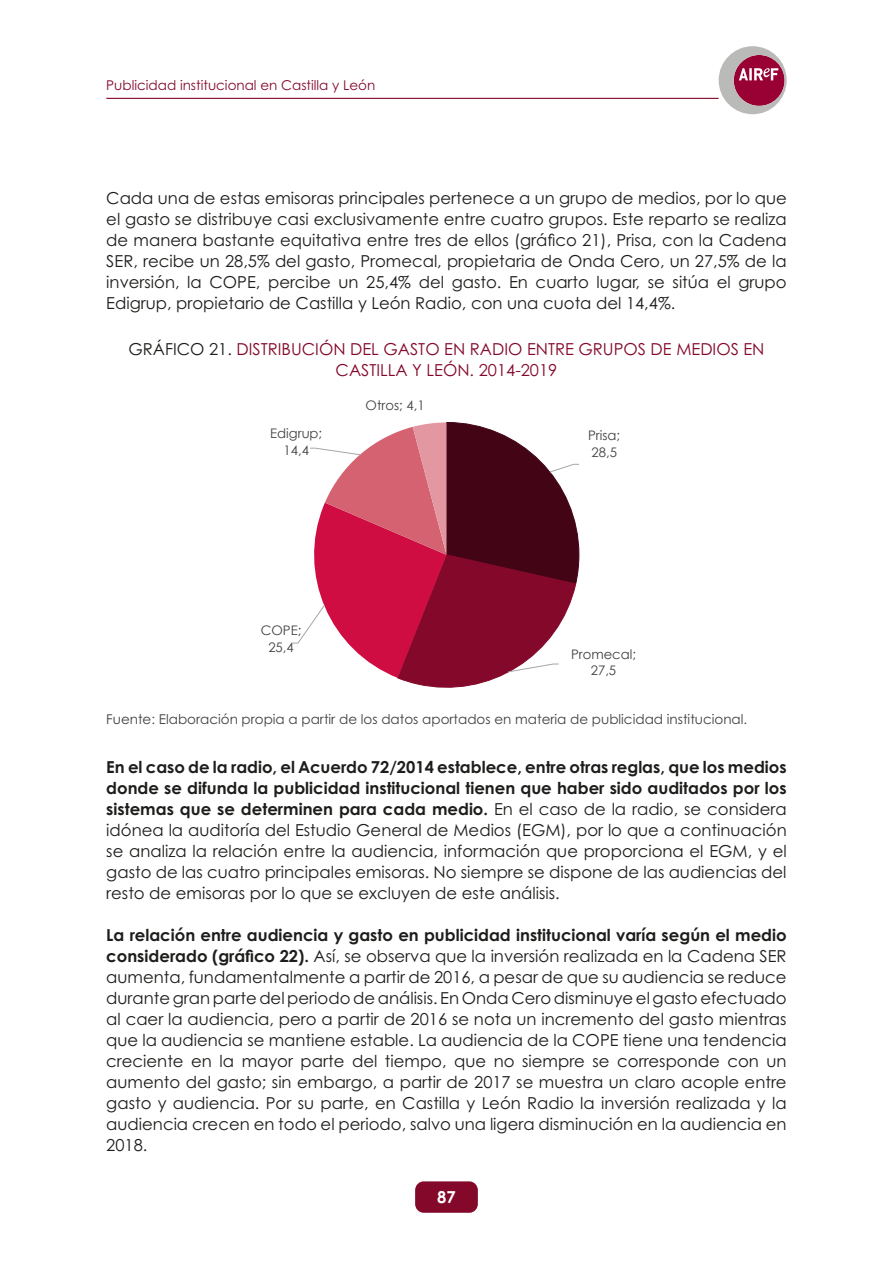
<style>
.page{position:relative;width:893px;height:1263px;background:#fff}
.page>*{position:absolute;margin:0;border:0;box-sizing:border-box;transform-origin:0 0}
.t1{font:16.5px/21px "Century Gothic Pro";color:#1d1d1b;text-align:justify}
.t2{font:16.5px/21px "Century Gothic Pro";color:#83082a;text-align:center}
.t3{font:700 16.5px "Century Gothic Pro";color:#fff}
.t4{font:13.5px "Century Gothic Pro";color:#404040}
.t5{font:13.5px "Century Gothic Pro";color:#83082a}
.t6{font:13.2px/16.8px "Century Gothic";color:#404040;text-align:center}
.s1{color:#1d1d1b}
.s2{font-weight:700}
</style>
<div class="page">
<svg style="left:719px;top:46px;width:68px;height:68px"></svg>
<div style="left:415px;top:1181px;width:63px;height:32px;background:#83082a;border-radius:9px"></div>
<hr style="left:106px;top:98px;width:613px;height:1px;background:#83082a">
<svg style="left:292px;top:422px;width:288px;height:266px"></svg>
<p class="t5" style="left:106px;top:77px;width:271px">Publicidad institucional en Castilla y León</p>
<p class="t1" style="left:106px;top:187px;width:682px">Cada una de estas emisoras principales pertenece a un grupo de medios, por lo que el gasto se distribuye casi exclusivamente entre cuatro grupos. Este reparto se realiza de manera bastante equitativa entre tres de ellos (gráfico 21), Prisa, con la Cadena SER, recibe un 28,5% del gasto, Promecal, propietaria de Onda Cero, un 27,5% de la inversión, la COPE, percibe un 25,4% del gasto. En cuarto lugar, se sitúa el grupo Edigrup, propietario de Castilla y León Radio, con una cuota del 14,4%.</p>
<p class="t2" style="left:128px;top:338px;width:638px"><span class="s1">GRÁFICO 21.</span> DISTRIBUCIÓN DEL GASTO EN RADIO ENTRE GRUPOS DE MEDIOS EN<br>CASTILLA Y LEÓN. 2014-2019</p>
<p class="t6" style="left:270px;top:425px;width:54px">Edigrup;<br>14,4</p>
<p class="t6" style="left:366px;top:397px;width:61px">Otros; 4,1</p>
<p class="t6" style="left:261px;top:622px;width:42px">COPE;<br>25,4</p>
<p class="t6" style="left:588px;top:427px;width:34px;text-align:left">Prisa;<br>28,5</p>
<p class="t6" style="left:571px;top:645px;width:67px">Promecal;<br>27,5</p>
<p class="t4" style="left:106px;top:711px;width:642px">Fuente: Elaboración propia a partir de los datos aportados en materia de publicidad institucional.</p>
<p class="t1" style="left:106px;top:757px;width:682px"><span class="s2">En el caso de la radio, el Acuerdo 72/2014 establece, entre otras reglas, que los medios donde se difunda la publicidad institucional tienen que haber sido auditados por los sistemas que se determinen para cada medio.</span> En el caso de la radio, se considera idónea la auditoría del Estudio General de Medios (EGM), por lo que a continuación se analiza la relación entre la audiencia, información que proporciona el EGM, y el gasto de las cuatro principales emisoras. No siempre se dispone de las audiencias del resto de emisoras por lo que se excluyen de este análisis.</p>
<p class="t1" style="left:106px;top:925px;width:682px"><span class="s2">La relación entre audiencia y gasto en publicidad institucional varía según el medio considerado (gráfico 22).</span> Así, se observa que la inversión realizada en la Cadena SER aumenta, fundamentalmente a partir de 2016, a pesar de que su audiencia se reduce durante gran parte del periodo de análisis. En Onda Cero disminuye el gasto efectuado al caer la audiencia, pero a partir de 2016 se nota un incremento del gasto mientras que la audiencia se mantiene estable. La audiencia de la COPE tiene una tendencia creciente en la mayor parte del tiempo, que no siempre se corresponde con un aumento del gasto; sin embargo, a partir de 2017 se muestra un claro acople entre gasto y audiencia. Por su parte, en Castilla y León Radio la inversión realizada y la audiencia crecen en todo el periodo, salvo una ligera disminución en la audiencia en 2018.</p>
<p class="t3" style="left:437px;top:1187px;width:20px">87</p>
</div>
